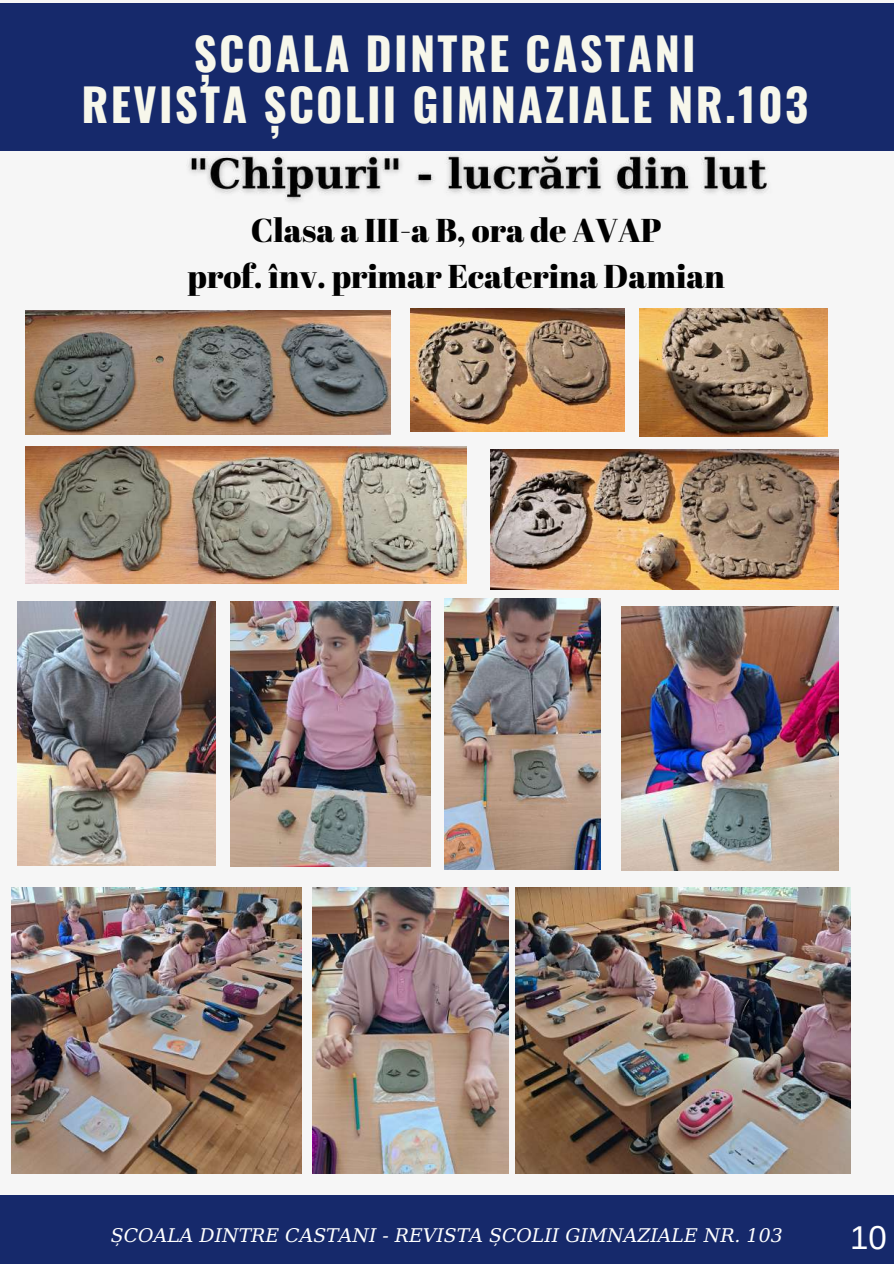
<style>
.page{position:relative;width:894px;height:1264px;background:#fff}
.page>*{position:absolute;margin:0;border:0;box-sizing:border-box;transform-origin:0 0}
.t1{font:700 45px/50.7px "Oswald";letter-spacing:.05em;color:#f7f7eb;text-align:center}
.t2{font:33px/46.2px "Abril Fatface";color:#000;text-align:center}
.t3{font:33px "Arimo";color:#fff}
.t4{font:italic 18.9px "DejaVu Serif";color:#fff}
</style>
<div class="page">
<div style="left:0;top:0;width:893px;height:1263px;background:#f6f6f6"></div>
<div style="left:0;top:3px;width:893px;height:147px;background:#16296b"></div>
<div style="left:0;top:1194px;width:893px;height:69px;background:#16296b"></div>
<img style="left:25px;top:311px;width:365px;height:124px">
<img style="left:410px;top:308px;width:214px;height:123px">
<img style="left:639px;top:308px;width:188px;height:129px">
<img style="left:25px;top:446px;width:441px;height:137px">
<img style="left:490px;top:449px;width:348px;height:140px">
<img style="left:515px;top:888px;width:335px;height:285px">
<img style="left:17px;top:601px;width:198px;height:264px">
<img style="left:621px;top:606px;width:217px;height:264px">
<img style="left:231px;top:601px;width:199px;height:265px">
<img style="left:12px;top:888px;width:289px;height:285px">
<img style="left:313px;top:888px;width:195px;height:285px">
<img style="left:444px;top:599px;width:156px;height:270px">
<img style="left:163px;top:150px;width:633px;height:52px">
<h1 class="t1" style="left:81px;top:27px;width:728px">ȘCOALA DINTRE CASTANI<br>REVISTA ȘCOLII GIMNAZIALE NR.103</h1>
<p class="t2" style="left:187px;top:206px;width:538px">Clasa a III-a B, ora de AVAP<br>prof. înv. primar Ecaterina Damian</p>
<p class="t4" style="left:111px;top:1224px;width:673px">ȘCOALA DINTRE CASTANI - REVISTA ȘCOLII GIMNAZIALE NR. 103</p>
<p class="t3" style="left:850px;top:1219px;width:38px">10</p>
</div>
